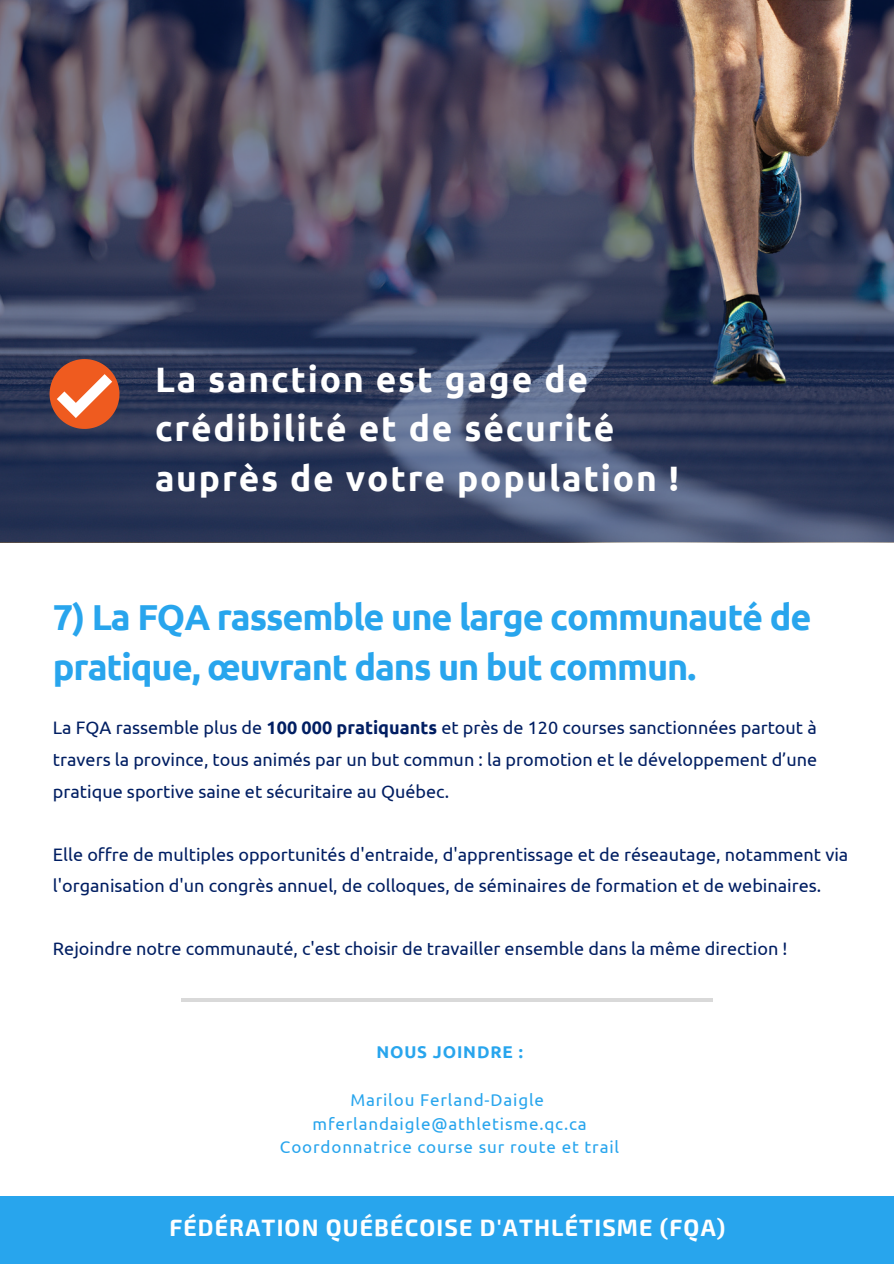
<style>
.page{position:relative;width:894px;height:1264px;background:#fff}
.page>*{position:absolute;margin:0;border:0;box-sizing:border-box;transform-origin:0 0}
.t1{font:700 36px/49.5px "Ubuntu";letter-spacing:-.03em;color:#28a5ed}
.t2{font:700 35.25px/49.2px "Ubuntu";letter-spacing:.05em;color:#fff}
.t3{font:700 23.25px "Exo 2";letter-spacing:.05em;color:#fff}
.t4{font:18px/31.5px "Ubuntu";color:#001e62;text-align:justify}
.t5{font:16.95px/23.7px "Ubuntu";letter-spacing:.05em;color:#28a5ed;text-align:center}
.t6{font:700 16.95px "Ubuntu";letter-spacing:.05em;color:#28a5ed}
.s1{font-weight:700}
</style>
<div class="page">
<div style="left:0;top:1196px;width:893px;height:67px;background:#28a5ed"></div>
<img style="left:0;top:0;width:893px;height:541px">
<hr style="left:181px;top:998px;width:532px;height:4px;background:#d9d9d9">
<svg style="left:50px;top:359px;width:69px;height:70px;background:#c96c4c"></svg>
<h2 class="t2" style="left:155px;top:354px;width:525px">La sanction est gage de crédibilité et de sécurité auprès de votre population !</h2>
<h1 class="t1" style="left:53px;top:592px;width:760px">7) La FQA rassemble une large communauté de pratique, œuvrant dans un but commun.</h1>
<p class="t4" style="left:53px;top:712px;width:765px">La FQA rassemble plus de <span class="s1">100 000 pratiquants</span> et près de 120 courses sanctionnées partout à travers la province, tous animés par un but commun : la promotion et le développement d’une pratique sportive saine et sécuritaire au Québec.</p>
<p class="t4" style="left:53px;top:838px;width:796px">Elle offre de multiples opportunités d'entraide, d'apprentissage et de réseautage, notamment via l'organisation d'un congrès annuel, de colloques, de séminaires de formation et de webinaires.</p>
<p class="t4" style="left:53px;top:932px;width:735px">Rejoindre notre communauté, c'est choisir de travailler ensemble dans la même direction !</p>
<p class="t6" style="left:376px;top:1042px;width:148px">NOUS JOINDRE :</p>
<p class="t5" style="left:280px;top:1087px;width:340px">Marilou Ferland-Daigle mferlandaigle@athletisme.qc.ca<br>Coordonnatrice course sur route et trail</p>
<p class="t3" style="left:169px;top:1212px;width:557px">FÉDÉRATION QUÉBÉCOISE D'ATHLÉTISME (FQA)</p>
</div>
